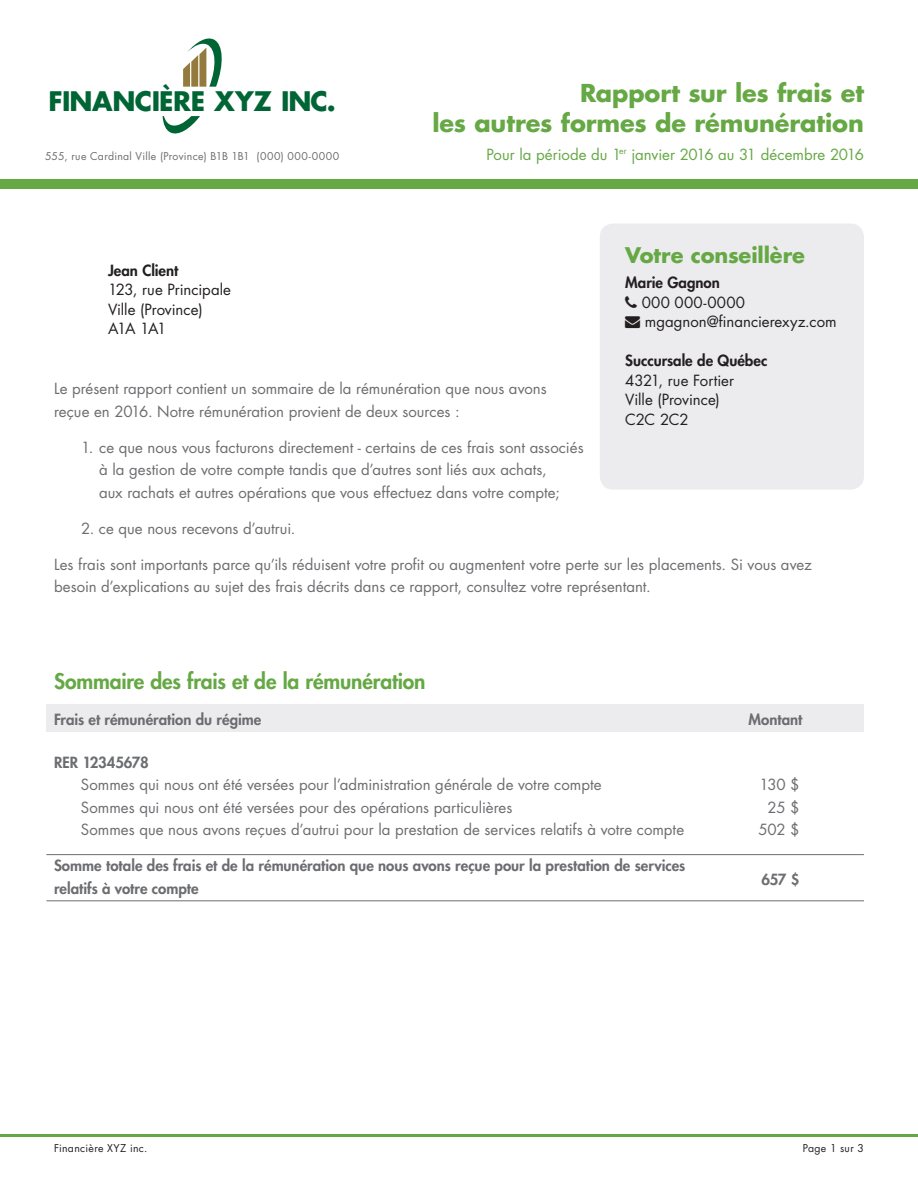
<style>
.page{position:relative;width:918px;height:1188px;background:#fff}
.page>*{position:absolute;margin:0;border:0;box-sizing:border-box;transform-origin:0 0}
.t1{font:700 26.25px "Futura Std";letter-spacing:-.02em;color:#006535}
.t2{font:700 24px/30px "Futura Std";letter-spacing:-.005em;color:#65a844;text-align:right}
.t3{font:800 21px "Futura Std";letter-spacing:-.005em;color:#65a844}
.t4{font:700 21px "Futura Std";letter-spacing:-.005em;color:#65a844}
.t5{font:15px/22.5px "Futura Std";color:#6c6d70}
.t6{font:800 15px/22.5px "Futura Std";color:#6c6d70}
.t7{font:15px/19.5px "Futura Std";letter-spacing:-.005em;color:#231f20}
.t8{font:15px "Futura Std";letter-spacing:-.005em;color:#65a844}
.t9{font:800 15px "Futura Std";color:#231f20}
.t10{font:15px "Futura Std";letter-spacing:.02em;color:#231f20}
.t11{font:10.5px "Futura Std";letter-spacing:.03em;color:#6c6d70}
.t12{font:10.5px "Futura Std";letter-spacing:.03em;color:#231f20}
</style>
<div class="page">
<div style="left:0;top:179px;width:918px;height:10px;background:#65a844"></div>
<hr style="left:0;top:1134px;width:918px;height:2px;background:#65a844">
<svg style="left:163px;top:38px;width:59px;height:96px"></svg>
<div style="left:46px;top:704px;width:818px;height:28px;background:#ececee"></div>
<hr style="left:46px;top:854px;width:818px;height:1px;background:#6c6d70">
<hr style="left:46px;top:900px;width:818px;height:1px;background:#6c6d70">
<div style="left:600px;top:224px;width:264px;height:266px;background:#ececee;border-radius:14px"></div>
<h1 class="t1" style="left:49px;top:84px;width:289px">FINANCIÈRE XYZ INC.</h1>
<p class="t11" style="left:45px;top:150px;width:296px">555, rue Cardinal Ville (Province) B1B 1B1 (000) 000-0000</p>
<h2 class="t2" style="left:432px;top:77px;width:433px">Rapport sur les frais et<br>les autres formes de rémunération</h2>
<p class="t8" style="left:487px;top:145px;width:379px">Pour la période du 1<sup>er</sup> janvier 2016 au 31 décembre 2016</p>
<h3 class="t4" style="left:625px;top:241px;width:181px">Votre conseillère</h3>
<p class="t9" style="left:108px;top:261px;width:72px">Jean Client</p>
<p class="t7" style="left:108px;top:280px;width:124px">123, rue Principale<br>Ville (Province)<br>A1A 1A1</p>
<p class="t9" style="left:625px;top:273px;width:96px">Marie Gagnon</p>
<p class="t10" style="left:642px;top:293px;width:105px">000 000-0000</p>
<p class="t7" style="left:625px;top:312px;width:213px">→ mgagnon@financierexyz.com</p>
<p class="t9" style="left:625px;top:351px;width:144px">Succursale de Québec</p>
<p class="t7" style="left:625px;top:371px;width:110px">4321, rue Fortier<br>Ville (Province)<br>C2C 2C2</p>
<p class="t5" style="left:54px;top:378px;width:494px">Le présent rapport contient un sommaire de la rémunération que nous avons reçue en 2016. Notre rémunération provient de deux sources :</p>
<p class="t5" style="left:99px;top:436px;width:486px;text-indent:-18px">1. ce que nous vous facturons directement - certains de ces frais sont associés à la gestion de votre compte tandis que d’autres sont liés aux achats,<br>aux rachats et autres opérations que vous effectuez dans votre compte;</p>
<p class="t5" style="left:81px;top:517px;width:216px">2. ce que nous recevons d’autrui.</p>
<p class="t5" style="left:54px;top:553px;width:759px">Les frais sont importants parce qu’ils réduisent votre profit ou augmentent votre perte sur les placements. Si vous avez besoin d’explications au sujet des frais décrits dans ce rapport, consultez votre représentant.</p>
<h3 class="t3" style="left:54px;top:668px;width:373px">Sommaire des frais et de la rémunération</h3>
<p class="t6" style="left:54px;top:708px;width:209px">Frais et rémunération du régime</p>
<p class="t6" style="left:748px;top:708px;width:55px">Montant</p>
<p class="t6" style="left:54px;top:751px;width:96px">RER 12345678</p>
<p class="t5" style="left:81px;top:774px;width:522px">Sommes qui nous ont été versées pour l’administration générale de votre compte</p>
<p class="t5" style="left:759px;top:774px;width:42px">130 $</p>
<p class="t5" style="left:81px;top:796px;width:433px">Sommes qui nous ont été versées pour des opérations particulières</p>
<p class="t5" style="left:767px;top:796px;width:34px">25 $</p>
<p class="t5" style="left:81px;top:819px;width:605px">Sommes que nous avons reçues d’autrui pour la prestation de services relatifs à votre compte</p>
<p class="t5" style="left:758px;top:819px;width:43px">502 $</p>
<p class="t6" style="left:54px;top:854px;width:633px">Somme totale des frais et de la rémunération que nous avons reçue pour la prestation de services relatifs à votre compte</p>
<p class="t6" style="left:761px;top:868px;width:40px">657 $</p>
<p class="t12" style="left:54px;top:1141px;width:95px">Financière XYZ inc.</p>
<p class="t12" style="left:803px;top:1141px;width:63px">Page 1 sur 3</p>
</div>
